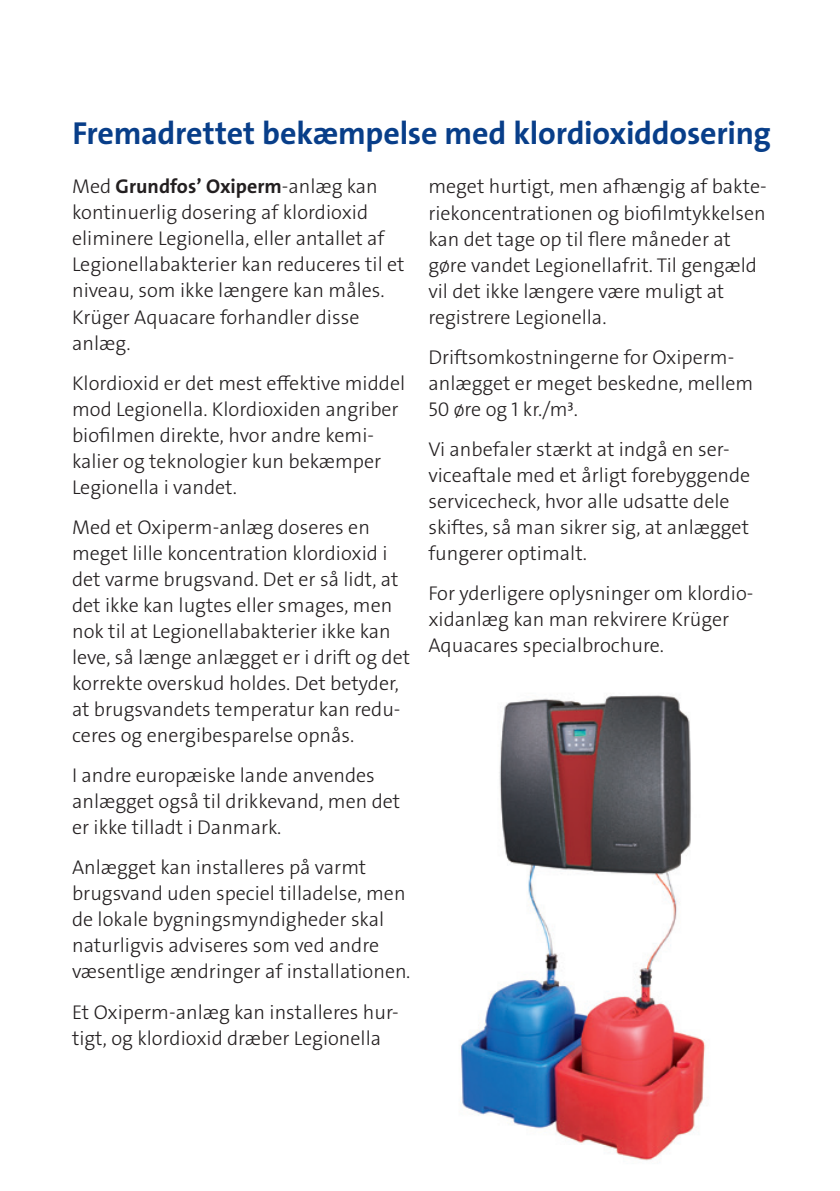
<style>
.page{position:relative;width:840px;height:1191px;background:#fff}
.page>*{position:absolute;margin:0;border:0;box-sizing:border-box;transform-origin:0 0}
.t1{font:32px "The Sans Veolia W7 Bld";letter-spacing:-.005em;color:#083e89}
.t2{font:20px/26px "The Sans Veolia W3 Lig";color:#231f20}
.t3{font:20px "The Sans Veolia W7 Bld";color:#231f20}
.s1{font-family:"The Sans Veolia W3 Lig"}
</style>
<div class="page">
<img style="left:460px;top:695px;width:246px;height:466px">
<h1 class="t1" style="left:72px;top:112px;width:699px">Fremadrettet bekæmpelse med klordioxiddosering</h1>
<p class="t3" style="left:72px;top:174px;width:307px"><span class="s1">Med</span> Grundfos’ Oxiperm<span class="s1">-anlæg kan</span></p>
<p class="t2" style="left:72px;top:200px;width:334px">kontinuerlig dosering af klordioxid eliminere Legionella, eller antallet af Legionellabakterier kan reduceres til et niveau, som ikke længere kan måles.<br>Krüger Aquacare forhandler disse anlæg.</p>
<p class="t2" style="left:72px;top:370px;width:334px">Klordioxid er det mest effektive middel mod Legionella. Klordioxiden angriber biofilmen direkte, hvor andre kemi&shy;kalier og teknologier kun bekæmper Legionella i vandet.</p>
<p class="t2" style="left:72px;top:514px;width:339px">Med et Oxiperm-anlæg doseres en meget lille koncentration klordioxid i det varme brugsvand. Det er så lidt, at det ikke kan lugtes eller smages, men nok til at Legionellabakterier ikke kan leve, så længe anlægget er i drift og det korrekte overskud holdes. Det betyder, at brugsvandets temperatur kan redu&shy;ceres og energibesparelse opnås.</p>
<p class="t2" style="left:72px;top:762px;width:329px">I andre europæiske lande anvendes anlægget også til drikkevand, men det er ikke tilladt i Danmark.</p>
<p class="t2" style="left:72px;top:854px;width:340px">Anlægget kan installeres på varmt brugsvand uden speciel tilladelse, men de lokale bygningsmyndigheder skal naturligvis adviseres som ved andre væsentlige ændringer af installationen.</p>
<p class="t2" style="left:72px;top:999px;width:328px">Et Oxiperm-anlæg kan installeres hur&shy;tigt, og klordioxid dræber Legionella</p>
<p class="t2" style="left:428px;top:174px;width:340px">meget hurtigt, men afhængig af bakte&shy;riekoncentrationen og biofilmtykkelsen kan det tage op til flere måneder at gøre vandet Legionellafrit. Til gengæld vil det ikke længere være muligt at registrere Legionella.</p>
<p class="t2" style="left:428px;top:344px;width:326px">Driftsomkostningerne for Oxiperm&shy;anlægget er meget beskedne, mellem<br>50 øre og 1 kr./m⁳.</p>
<p class="t2" style="left:428px;top:436px;width:323px">Vi anbefaler stærkt at indgå en ser&shy;viceaftale med et årligt forebyggende servicecheck, hvor alle udsatte dele skiftes, så man sikrer sig, at anlægget fungerer optimalt.</p>
<p class="t2" style="left:428px;top:580px;width:326px">For yderligere oplysninger om klordio&shy;xidanlæg kan man rekvirere Krüger<br>Aquacares specialbrochure.</p>
</div>
